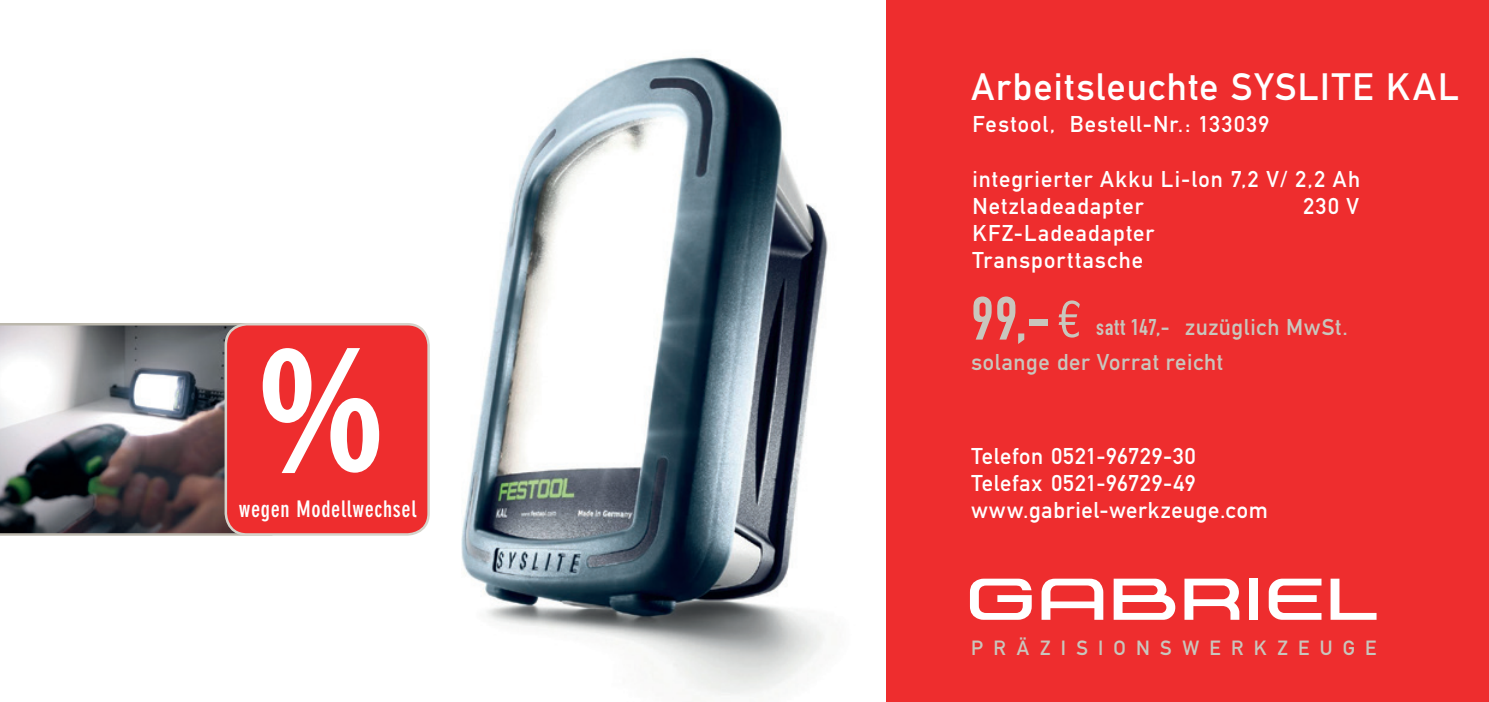
<style>
.page{position:relative;width:1489px;height:702px;background:#fff}
.page>*{position:absolute;margin:0;border:0;box-sizing:border-box;transform-origin:0 0}
.t1{font:700 condensed 187.5px "Myriad Pro";color:#fff}
.t2{font:60px "DIN Engschrift";color:#c9c6bd}
.t3{font:700 57.75px "Sheffield Extended";color:#fff}
.t4{font:37.5px "DIN Mittelschrift";letter-spacing:.04em;color:#fff}
.t5{font:22.5px/27px "DIN Mittelschrift";letter-spacing:.045em;color:#fff}
.t6{font:22.5px "DIN Mittelschrift";letter-spacing:.03em;color:#c9c6bd}
.t7{font:700 condensed 22.5px "DIN Neuzeit Grotesk";letter-spacing:.03em;color:#fff}
.t8{font:20.25px "DIN Mittelschrift";letter-spacing:.51em;color:#c9c6bd}
.s1{font-family:"Trade Gothic LT Pro Cn 18";font-size:50px}
.s2{font-family:"DIN Engschrift"}
</style>
<div class="page">
<img style="left:317px;top:57px;width:511px;height:639px">
<img style="left:0;top:323px;width:241px;height:212px">
<div style="left:886px;top:0;width:602px;height:702px;background:#ee2d2e"></div>
<div style="left:226px;top:324px;width:202px;height:210px;background:#ee2d2e;border-radius:21px"></div>
<div style="left:224px;top:323px;width:206px;height:212px;border:2px solid #d5d2ca;border-radius:21px"></div>
<p class="t1" style="left:259px;top:292px;width:125px">%</p>
<p class="t7" style="left:239px;top:496px;width:179px">wegen Modellwechsel</p>
<p class="t4" style="left:971px;top:65px;width:489px">Arbeitsleuchte SYSLITE KAL</p>
<p class="t5" style="left:972px;top:111px;width:298px">Festool, Bestell-Nr.: 133039</p>
<p class="t5" style="left:972px;top:165px;width:389px">integrierter Akku Li-lon 7,2 V/ 2,2 Ah<br>Netzladeadapter</p>
<p class="t5" style="left:1303px;top:192px;width:57px">230 V</p>
<p class="t5" style="left:972px;top:219px;width:183px">KFZ-Ladeadapter<br>Transporttasche</p>
<p class="t2" style="left:971px;top:283px;width:110px">99,- <span class="s1">€</span></p>
<p class="t6" style="left:1096px;top:313px;width:253px"><span class="s2">satt 147,-</span> zuzüglich MwSt.</p>
<p class="t6" style="left:971px;top:348px;width:253px">solange der Vorrat reicht</p>
<p class="t5" style="left:971px;top:442px;width:226px">Telefon 0521-96729-30</p>
<p class="t5" style="left:971px;top:469px;width:226px">Telefax 0521-96729-49</p>
<p class="t5" style="left:971px;top:496px;width:298px">www.gabriel-werkzeuge.com</p>
<p class="t3" style="left:969px;top:568px;width:416px">GABRIEL</p>
<p class="t8" style="left:971px;top:636px;width:407px">PRÄZISIONSWERKZEUGE</p>
</div>
